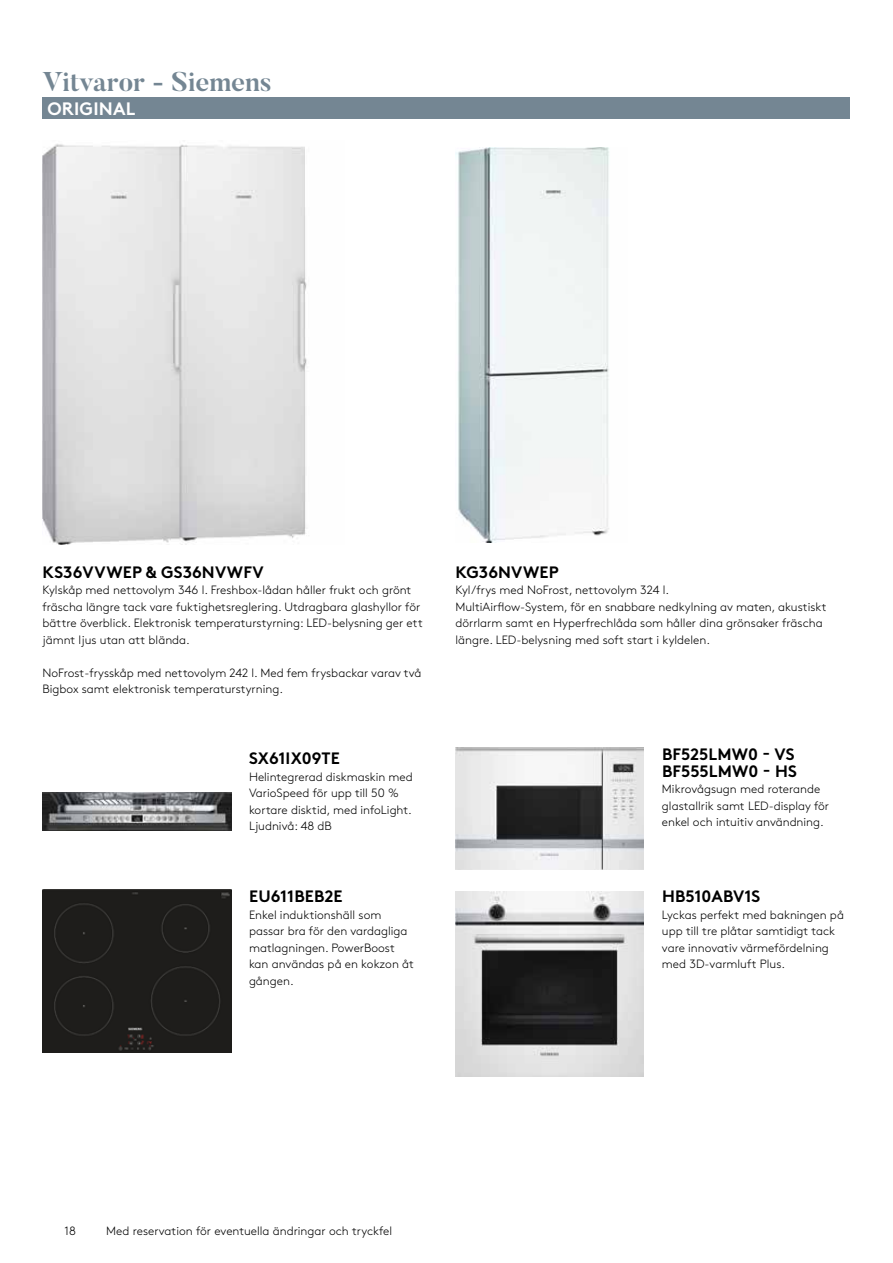
<style>
.page{position:relative;width:893px;height:1263px;background:#fff}
.page>*{position:absolute;margin:0;border:0;box-sizing:border-box;transform-origin:0 0}
.t1{font:700 27px "Butler";color:#748693}
.t2{font:700 18px "Brown Std";letter-spacing:.01em;color:#fff}
.t3{font:700 16.5px/16.5px "Brown Std";letter-spacing:.005em;color:#000}
.t4{font:300 12px/16.5px "Brown Std";color:#000}
</style>
<div class="page">
<div style="left:43px;top:98px;width:807px;height:21px;background:#748693"></div>
<img style="left:455px;top:748px;width:189px;height:121px">
<img style="left:43px;top:792px;width:188px;height:39px">
<div style="left:43px;top:890px;width:188px;height:162px;background:#1e1d1b"></div>
<img style="left:455px;top:891px;width:189px;height:185px">
<img style="left:455px;top:147px;width:154px;height:396px">
<img style="left:43px;top:144px;width:264px;height:400px">
<h1 class="t1" style="left:43px;top:64px;width:231px">Vitvaror - Siemens</h1>
<h2 class="t2" style="left:47px;top:98px;width:89px">ORIGINAL</h2>
<h3 class="t3" style="left:43px;top:564px;width:223px">KS36VVWEP &amp; GS36NVWFV</h3>
<p class="t4" style="left:43px;top:582px;width:382px">Kylskåp med nettovolym 346 l. Freshbox-lådan håller frukt och grönt fräscha längre tack vare fuktighetsreglering. Utdragbara glashyllor för bättre överblick. Elektronisk temperaturstyrning: LED-belysning ger ett jämnt ljus utan att blända.</p>
<p class="t4" style="left:43px;top:665px;width:380px">NoFrost-frysskåp med nettovolym 242 l. Med fem frysbackar varav två<br>Bigbox samt elektronisk temperaturstyrning.</p>
<h3 class="t3" style="left:249px;top:750px;width:92px">SX61IX09TE</h3>
<p class="t4" style="left:249px;top:768px;width:165px">Helintegrerad diskmaskin med<br>VarioSpeed för upp till 50 % kortare disktid, med infoLight.<br>Ljudnivå: 48 dB</p>
<h3 class="t3" style="left:249px;top:888px;width:95px">EU611BEB2E</h3>
<p class="t4" style="left:249px;top:906px;width:166px">Enkel induktionshäll som passar bra för den vardagliga matlagningen. PowerBoost kan användas på en kokzon åt gången.</p>
<h3 class="t3" style="left:456px;top:564px;width:105px">KG36NVWEP</h3>
<p class="t4" style="left:455px;top:582px;width:373px">Kyl/frys med NoFrost, nettovolym 324 l.<br>MultiAirflow-System, för en snabbare nedkylning av maten, akustiskt dörrlarm samt en Hyperfrechlåda som håller dina grönsaker fräscha längre. LED-belysning med soft start i kyldelen.</p>
<h3 class="t3" style="left:662px;top:746px;width:137px">BF525LMW0 - VS<br>BF555LMW0 - HS</h3>
<p class="t4" style="left:662px;top:781px;width:169px">Mikrovågsugn med roterande glastallrik samt LED-display för enkel och intuitiv användning.</p>
<h3 class="t3" style="left:662px;top:888px;width:100px">HB510ABV1S</h3>
<p class="t4" style="left:662px;top:906px;width:184px">Lyckas perfekt med bakningen på upp till tre plåtar samtidigt tack vare innovativ värmefördelning med 3D-varmluft Plus.</p>
<p class="t4" style="left:65px;top:1223px;width:13px">18</p>
<p class="t4" style="left:106px;top:1223px;width:287px">Med reservation för eventuella ändringar och tryckfel</p>
</div>
